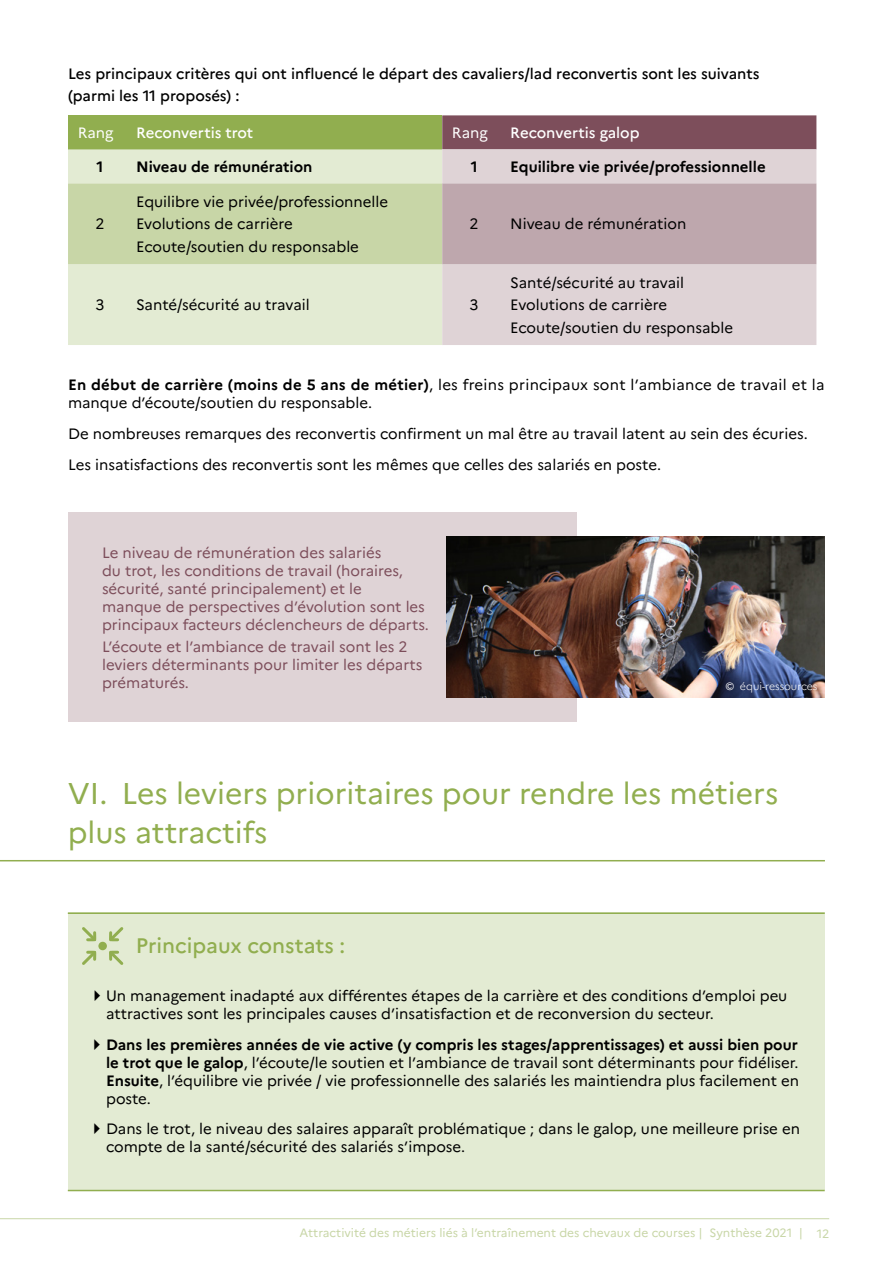
<style>
.page{position:relative;width:893px;height:1263px;background:#fff}
.page>*{position:absolute;margin:0;border:0;box-sizing:border-box;transform-origin:0 0}
.t1{font:30px/39px "Marianne";color:#91ae4f}
.t2{font:500 21px "Marianne";color:#91ae4f}
.t3{font:15px/18px "Marianne";color:#000}
.t4{font:15px/18px "Marianne";color:#7d4e5b}
.t5{font:500 15px/21.6px "Marianne";color:#000}
.t6{font:700 15px "Marianne";color:#000}
.t7{font:500 15px "Marianne";letter-spacing:-.005em;color:#fff}
.t8{font:15px "Marianne";color:#fff}
.t9{font:12px "Marianne";color:#c8d6a7}
.t10{font:300 10.5px "Marianne";color:#fff}
.s1{font-weight:700}
.s2{font-weight:400}
</style>
<div class="page">
<hr style="left:0;top:1218px;width:829px;height:1px;background:#c8d6a7">
<div style="left:68px;top:115px;width:55px;height:34px;background:#91ae4f"></div>
<div style="left:123px;top:115px;width:319px;height:34px;background:#91ae4f"></div>
<div style="left:442px;top:115px;width:374px;height:34px;background:#7d4e5b"></div>
<div style="left:68px;top:149px;width:374px;height:196px;background:#e3ebd3"></div>
<div style="left:442px;top:149px;width:374px;height:196px;background:#dfd3d6"></div>
<svg style="left:68px;top:183px;width:748px;height:81px;background:#c3beaa"></svg>
<div style="left:68px;top:512px;width:508px;height:210px;background:#dfd3d6"></div>
<img style="left:446px;top:537px;width:379px;height:160px">
<hr style="left:0;top:860px;width:825px;height:1px;background:#91ae4f">
<div style="left:68px;top:912px;width:757px;height:278px;background:#e3ebd3"></div>
<hr style="left:68px;top:912px;width:757px;height:2px;background:#91ae4f">
<hr style="left:68px;top:1190px;width:757px;height:1px;background:#91ae4f">
<svg style="left:82px;top:927px;width:15px;height:38px"></svg>
<svg style="left:106px;top:927px;width:17px;height:38px"></svg>
<div style="left:98px;top:942px;width:9px;height:8px;background:#91ae4f;border-radius:50%"></div>
<p class="t5" style="left:68px;top:63px;width:693px">Les principaux critères qui ont influencé le départ des cavaliers/lad reconvertis sont les suivants (parmi les 11 proposés) :</p>
<p class="t8" style="left:78px;top:124px;width:37px">Rang</p>
<p class="t7" style="left:136px;top:124px;width:119px">Reconvertis trot</p>
<p class="t8" style="left:452px;top:124px;width:37px">Rang</p>
<p class="t7" style="left:510px;top:124px;width:131px">Reconvertis galop</p>
<p class="t6" style="left:96px;top:158px;width:8px">1</p>
<p class="t6" style="left:136px;top:158px;width:178px">Niveau de rémunération</p>
<p class="t6" style="left:471px;top:158px;width:8px">1</p>
<p class="t6" style="left:510px;top:158px;width:257px">Equilibre vie privée/professionnelle</p>
<p class="t3" style="left:95px;top:215px;width:10px">2</p>
<p class="t3" style="left:136px;top:191px;width:254px;line-height:22.2px">Equilibre vie privée/professionnelle<br>Evolutions de carrière<br>Ecoute/soutien du responsable</p>
<p class="t3" style="left:470px;top:215px;width:10px">2</p>
<p class="t3" style="left:510px;top:215px;width:178px">Niveau de rémunération</p>
<p class="t3" style="left:95px;top:296px;width:11px">3</p>
<p class="t3" style="left:136px;top:296px;width:175px">Santé/sécurité au travail</p>
<p class="t3" style="left:470px;top:296px;width:10px">3</p>
<p class="t3" style="left:510px;top:272px;width:224px;line-height:22.2px">Santé/sécurité au travail<br>Evolutions de carrière<br>Ecoute/soutien du responsable</p>
<p class="t3" style="left:68px;top:376px;width:758px"><span class="s1">En début de carrière (moins de 5 ans de métier)</span>, les freins principaux sont l’ambiance de travail et la manque d’écoute/soutien du responsable.</p>
<p class="t3" style="left:68px;top:418px;width:741px;line-height:30.8px">De nombreuses remarques des reconvertis confirment un mal être au travail latent au sein des écuries.<br>Les insatisfactions des reconvertis sont les mêmes que celles des salariés en poste.</p>
<p class="t4" style="left:102px;top:543px;width:328px">Le niveau de rémunération des salariés<br>du trot, les conditions de travail (horaires, sécurité, santé principalement) et le<br>manque de perspectives d’évolution sont les principaux facteurs déclencheurs de départs.</p>
<p class="t4" style="left:102px;top:637px;width:322px">L’écoute et l’ambiance de travail sont les 2 leviers déterminants pour limiter les départs prématurés.</p>
<p class="t10" style="left:725px;top:679px;width:94px"><span class="s2">©</span> équi-ressources</p>
<h1 class="t1" style="left:68px;top:774px;width:712px">VI. Les leviers prioritaires pour rendre les métiers plus attractifs</h1>
<h2 class="t2" style="left:136px;top:933px;width:211px">Principaux constats :</h2>
<p class="t3" style="left:106px;top:986px;width:683px">Un management inadapté aux différentes étapes de la carrière et des conditions d’emploi peu attractives sont les principales causes d’insatisfaction et de reconversion du secteur.</p>
<p class="t3" style="left:106px;top:1035px;width:694px;text-align:justify"><span class="s1">Dans les premières années de vie active (y compris les stages/apprentissages) et aussi bien pour le trot que le galop</span>, l’écoute/le soutien et l’ambiance de travail sont déterminants pour fidéliser.<br><span class="s1">Ensuite</span>, l’équilibre vie privée / vie professionnelle des salariés les maintiendra plus facilement en poste.</p>
<p class="t3" style="left:106px;top:1120px;width:695px">Dans le trot, le niveau des salaires apparaît problématique ; dans le galop, une meilleure prise en compte de la santé/sécurité des salariés s’impose.</p>
<p class="t9" style="left:300px;top:1225px;width:531px">Attractivité des métiers liés à l’entraînement des chevaux de courses | Synthèse 2021 | 12</p>
</div>
